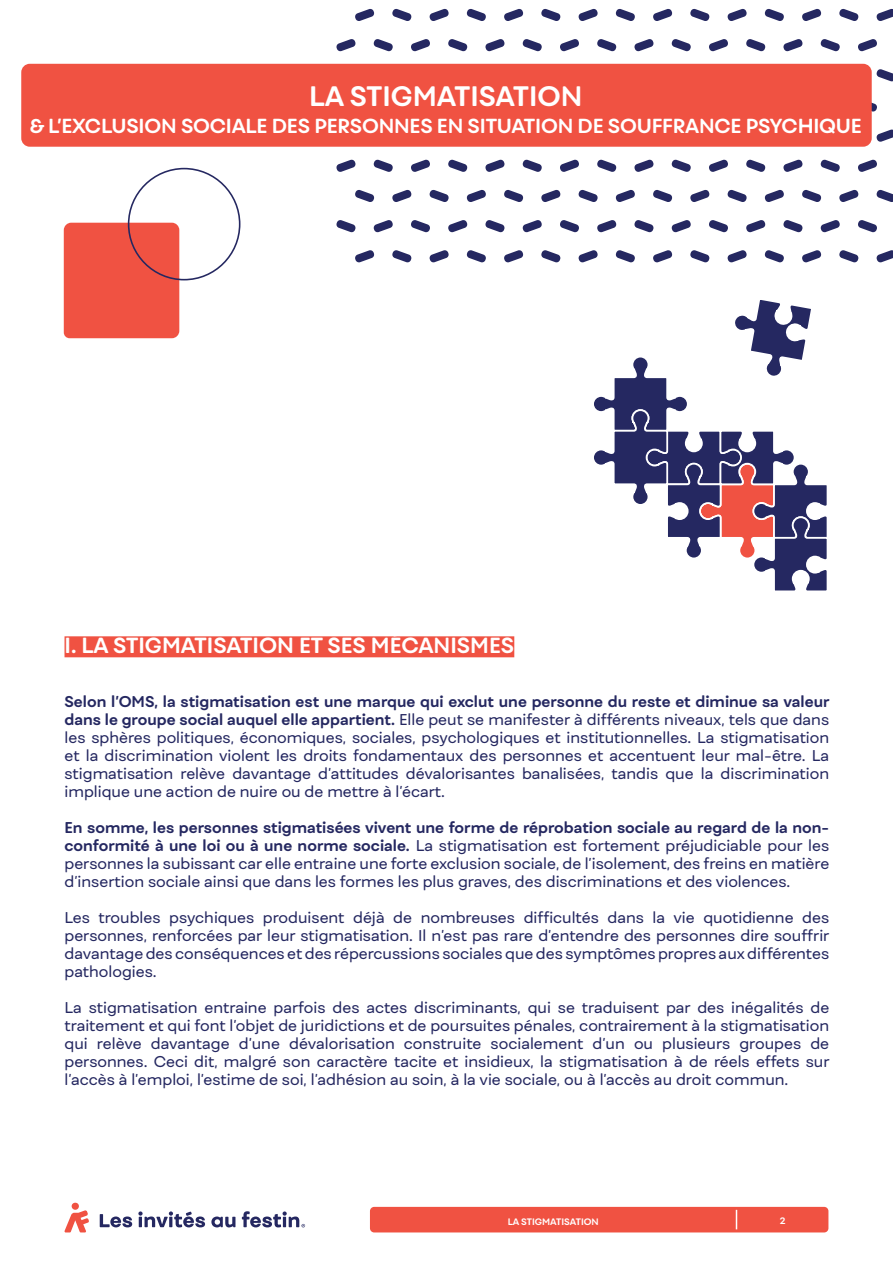
<style>
.page{position:relative;width:893px;height:1263px;background:#fff}
.page>*{position:absolute;margin:0;border:0;box-sizing:border-box;transform-origin:0 0}
.t1{font:700 27px "Fibra One";color:#fff}
.t2{font:700 21px "Fibra One";color:#fff}
.t3{font:700 19.5px "Fibra One";letter-spacing:-.01em;color:#fff}
.t4{font:15px/18px "Fibra One";color:#252861;text-align:justify}
.t5{font:700 9px "Fibra One";color:#fff}
.s1{font-weight:700}
</style>
<div class="page">
<svg style="left:64px;top:1210px;width:25px;height:22px"></svg>
<div style="left:72px;top:1203px;width:7px;height:7px;background:#f05242;border-radius:50%"></div>
<svg style="left:100px;top:1214px;width:32px;height:13px"></svg>
<svg style="left:211px;top:1216px;width:24px;height:11px"></svg>
<svg style="left:138px;top:1211px;width:67px;height:16px"></svg>
<svg style="left:242px;top:1211px;width:63px;height:16px"></svg>
<div style="left:370px;top:1207px;width:458px;height:25px;background:#f05242;border-radius:4px"></div>
<svg style="left:736px;top:1210px;width:1px;height:19px"></svg>
<svg style="left:64px;top:168px;width:176px;height:170px"></svg>
<svg style="left:466px;top:250px;width:20px;height:13px"></svg>
<svg style="left:429px;top:250px;width:20px;height:13px"></svg>
<svg style="left:392px;top:250px;width:20px;height:13px"></svg>
<svg style="left:355px;top:250px;width:20px;height:13px"></svg>
<svg style="left:485px;top:220px;width:20px;height:13px"></svg>
<svg style="left:448px;top:220px;width:20px;height:13px"></svg>
<svg style="left:411px;top:220px;width:19px;height:13px"></svg>
<svg style="left:373px;top:220px;width:20px;height:13px"></svg>
<svg style="left:336px;top:220px;width:20px;height:13px"></svg>
<svg style="left:504px;top:190px;width:20px;height:12px"></svg>
<svg style="left:466px;top:189px;width:20px;height:13px"></svg>
<svg style="left:429px;top:189px;width:20px;height:13px"></svg>
<svg style="left:392px;top:189px;width:20px;height:13px"></svg>
<svg style="left:355px;top:190px;width:20px;height:12px"></svg>
<svg style="left:522px;top:159px;width:20px;height:13px"></svg>
<svg style="left:485px;top:159px;width:20px;height:13px"></svg>
<svg style="left:448px;top:159px;width:20px;height:13px"></svg>
<svg style="left:411px;top:159px;width:19px;height:13px"></svg>
<svg style="left:373px;top:159px;width:20px;height:13px"></svg>
<svg style="left:336px;top:159px;width:20px;height:13px"></svg>
<svg style="left:597px;top:39px;width:20px;height:13px"></svg>
<svg style="left:560px;top:39px;width:19px;height:13px"></svg>
<svg style="left:522px;top:39px;width:20px;height:13px"></svg>
<svg style="left:485px;top:39px;width:20px;height:13px"></svg>
<svg style="left:448px;top:39px;width:20px;height:13px"></svg>
<svg style="left:411px;top:39px;width:19px;height:13px"></svg>
<svg style="left:373px;top:39px;width:20px;height:13px"></svg>
<svg style="left:336px;top:39px;width:20px;height:13px"></svg>
<svg style="left:615px;top:9px;width:20px;height:12px"></svg>
<svg style="left:578px;top:8px;width:20px;height:13px"></svg>
<svg style="left:541px;top:8px;width:20px;height:13px"></svg>
<svg style="left:504px;top:9px;width:20px;height:12px"></svg>
<svg style="left:466px;top:9px;width:20px;height:12px"></svg>
<svg style="left:429px;top:8px;width:20px;height:13px"></svg>
<svg style="left:392px;top:8px;width:20px;height:13px"></svg>
<svg style="left:355px;top:9px;width:20px;height:12px"></svg>
<svg style="left:876px;top:250px;width:17px;height:13px"></svg>
<svg style="left:839px;top:250px;width:20px;height:13px"></svg>
<svg style="left:802px;top:250px;width:20px;height:13px"></svg>
<svg style="left:764px;top:250px;width:20px;height:13px"></svg>
<svg style="left:727px;top:250px;width:20px;height:13px"></svg>
<svg style="left:690px;top:250px;width:20px;height:13px"></svg>
<svg style="left:653px;top:250px;width:20px;height:13px"></svg>
<svg style="left:615px;top:250px;width:20px;height:13px"></svg>
<svg style="left:578px;top:250px;width:20px;height:13px"></svg>
<svg style="left:541px;top:250px;width:20px;height:13px"></svg>
<svg style="left:504px;top:250px;width:20px;height:13px"></svg>
<svg style="left:858px;top:220px;width:19px;height:13px"></svg>
<svg style="left:820px;top:220px;width:20px;height:13px"></svg>
<svg style="left:783px;top:220px;width:20px;height:13px"></svg>
<svg style="left:746px;top:220px;width:20px;height:13px"></svg>
<svg style="left:709px;top:220px;width:19px;height:13px"></svg>
<svg style="left:671px;top:220px;width:20px;height:13px"></svg>
<svg style="left:634px;top:220px;width:20px;height:13px"></svg>
<svg style="left:597px;top:220px;width:20px;height:13px"></svg>
<svg style="left:560px;top:220px;width:19px;height:13px"></svg>
<svg style="left:522px;top:220px;width:20px;height:13px"></svg>
<svg style="left:876px;top:189px;width:17px;height:13px"></svg>
<svg style="left:839px;top:189px;width:20px;height:13px"></svg>
<svg style="left:802px;top:190px;width:20px;height:12px"></svg>
<svg style="left:764px;top:189px;width:20px;height:13px"></svg>
<svg style="left:727px;top:189px;width:20px;height:13px"></svg>
<svg style="left:690px;top:189px;width:20px;height:13px"></svg>
<svg style="left:653px;top:190px;width:20px;height:12px"></svg>
<svg style="left:615px;top:189px;width:20px;height:13px"></svg>
<svg style="left:578px;top:189px;width:20px;height:13px"></svg>
<svg style="left:541px;top:189px;width:20px;height:13px"></svg>
<svg style="left:858px;top:159px;width:19px;height:13px"></svg>
<svg style="left:820px;top:159px;width:20px;height:13px"></svg>
<svg style="left:783px;top:159px;width:20px;height:13px"></svg>
<svg style="left:746px;top:159px;width:20px;height:13px"></svg>
<svg style="left:709px;top:159px;width:19px;height:13px"></svg>
<svg style="left:671px;top:159px;width:20px;height:13px"></svg>
<svg style="left:634px;top:159px;width:20px;height:13px"></svg>
<svg style="left:597px;top:159px;width:20px;height:13px"></svg>
<svg style="left:560px;top:159px;width:19px;height:13px"></svg>
<svg style="left:876px;top:129px;width:17px;height:13px"></svg>
<svg style="left:872px;top:103px;width:5px;height:9px"></svg>
<svg style="left:876px;top:69px;width:17px;height:13px"></svg>
<svg style="left:858px;top:39px;width:19px;height:13px"></svg>
<svg style="left:820px;top:39px;width:20px;height:13px"></svg>
<svg style="left:783px;top:39px;width:20px;height:13px"></svg>
<svg style="left:746px;top:39px;width:20px;height:13px"></svg>
<svg style="left:709px;top:39px;width:19px;height:13px"></svg>
<svg style="left:671px;top:39px;width:20px;height:13px"></svg>
<svg style="left:634px;top:39px;width:20px;height:13px"></svg>
<svg style="left:876px;top:8px;width:17px;height:13px"></svg>
<svg style="left:839px;top:8px;width:20px;height:13px"></svg>
<svg style="left:802px;top:8px;width:20px;height:13px"></svg>
<svg style="left:764px;top:9px;width:20px;height:12px"></svg>
<svg style="left:727px;top:8px;width:20px;height:13px"></svg>
<svg style="left:690px;top:8px;width:20px;height:13px"></svg>
<svg style="left:653px;top:9px;width:20px;height:12px"></svg>
<div style="left:21px;top:64px;width:851px;height:83px;background:#f05242;border-radius:9px"></div>
<div style="left:65px;top:636px;width:449px;height:21px;background:#f05242"></div>
<svg style="left:594px;top:300px;width:233px;height:291px"></svg>
<h1 class="t1" style="left:309px;top:79px;width:275px">LA STIGMATISATION</h1>
<h3 class="t3" style="left:30px;top:113px;width:834px">&amp; L’EXCLUSION SOCIALE DES PERSONNES EN SITUATION DE SOUFFRANCE PSYCHIQUE</h3>
<h2 class="t2" style="left:65px;top:632px;width:451px">I. LA STIGMATISATION ET SES MÉCANISMES</h2>
<p class="t4" style="left:65px;top:693px;width:766px"><span class="s1">Selon l’OMS, la stigmatisation est une marque qui exclut une personne du reste et diminue sa valeur dans le groupe social auquel elle appartient.</span> Elle peut se manifester à différents niveaux, tels que dans les sphères politiques, économiques, sociales, psychologiques et institutionnelles. La stigmatisation et la discrimination violent les droits fondamentaux des personnes et accentuent leur mal-être. La stigmatisation relève davantage d’attitudes dévalorisantes banalisées, tandis que la discrimination implique une action de nuire ou de mettre à l’écart.</p>
<p class="t4" style="left:65px;top:819px;width:766px"><span class="s1">En somme, les personnes stigmatisées vivent une forme de réprobation sociale au regard de la non&shy;conformité à une loi ou à une norme sociale.</span> La stigmatisation est fortement préjudiciable pour les personnes la subissant car elle entraine une forte exclusion sociale, de l’isolement, des freins en matière d’insertion sociale ainsi que dans les formes les plus graves, des discriminations et des violences.</p>
<p class="t4" style="left:65px;top:909px;width:766px">Les troubles psychiques produisent déjà de nombreuses difficultés dans la vie quotidienne des personnes, renforcées par leur stigmatisation. Il n’est pas rare d’entendre des personnes dire souffrir davantage des conséquences et des répercussions sociales que des symptômes propres aux différentes pathologies.</p>
<p class="t4" style="left:65px;top:999px;width:767px">La stigmatisation entraine parfois des actes discriminants, qui se traduisent par des inégalités de traitement et qui font l’objet de juridictions et de poursuites pénales, contrairement à la stigmatisation qui relève davantage d’une dévalorisation construite socialement d’un ou plusieurs groupes de personnes. Ceci dit, malgré son caractère tacite et insidieux, la stigmatisation à de réels effets sur l’accès à l’emploi, l’estime de soi, l’adhésion au soin, à la vie sociale, ou à l’accès au droit commun.</p>
<p class="t5" style="left:508px;top:1216px;width:93px">LA STIGMATISATION</p>
<p class="t5" style="left:780px;top:1215px;width:7px">2</p>
</div>
